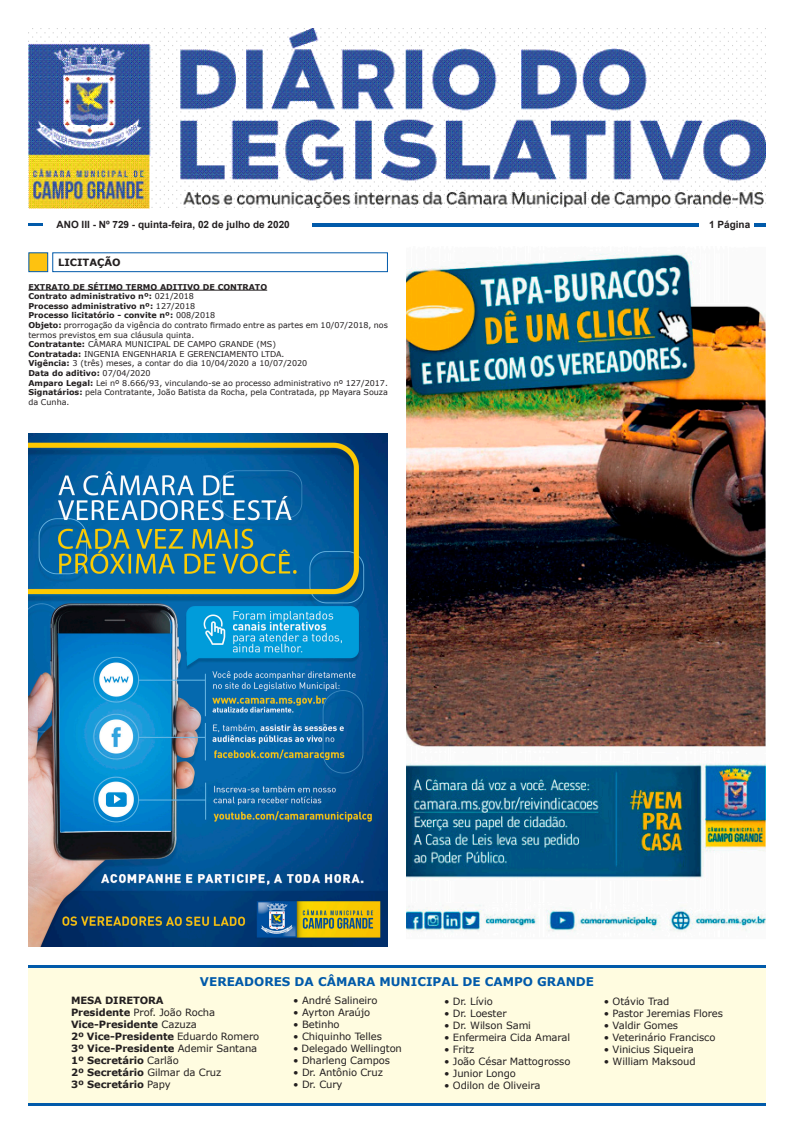
<style>
.page{position:relative;width:794px;height:1134px;background:#fff}
.page>*{position:absolute;margin:0;border:0;box-sizing:border-box;transform-origin:0 0}
.t1{font:700 12px "Verdana";color:#015aaa}
.t2{font:10px "Verdana";letter-spacing:-.01em;color:#231f20}
.Título_Seção{font:700 10px/12px "Verdana";letter-spacing:-.01em;color:#231f20}
.t3{font:700 10px "Arial";color:#231f20}
.t4{font:8px/9.6px "Verdana";color:#231f20}
.t5{font:700 8px "Verdana";color:#231f20}
.s1{font-weight:400}
.s2{font-weight:700}
</style>
<div class="page">
<div style="left:28px;top:965px;width:737px;height:138px;background:#fffce0"></div>
<hr style="left:28px;top:1103px;width:737px;height:3px;background:#015aaa">
<img style="left:28px;top:28px;width:737px;height:181px">
<hr style="left:28px;top:223px;width:14px;height:3px;background:#015aaa">
<hr style="left:312px;top:223px;width:386px;height:3px;background:#015aaa">
<svg style="left:754px;top:223px;width:11px;height:3px"></svg>
<hr style="left:28px;top:965px;width:737px;height:3px;background:#015aaa">
<div style="left:28px;top:252px;width:20px;height:20px;background:#fec210;border:1px solid #015aaa"></div>
<div style="left:52px;top:252px;width:336px;height:20px;background:#fff;border:1px solid #015aaa"></div>
<hr style="left:28px;top:290px;width:239px;height:1px;background:#231f20">
<img style="left:406px;top:253px;width:359px;height:680px">
<img style="left:28px;top:434px;width:360px;height:513px">
<p class="t3" style="left:57px;top:217px;width:235px">ANO III - Nº 729 - quinta-feira, 02 de julho de 2020</p>
<p class="t3" style="left:709px;top:217px;width:43px">1 Página</p>
<p class="Título_Seção" style="left:58px;top:256px;width:64px">LICITAÇÃO</p>
<p class="t5" style="left:28px;top:281px;width:240px">EXTRATO DE SÉTIMO TERMO ADITIVO DE CONTRATO</p>
<p class="t5" style="left:28px;top:291px;width:167px">Contrato administrativo nº: <span class="s1">021/2018</span></p>
<p class="t5" style="left:28px;top:300px;width:168px">Processo administrativo nº: <span class="s1">127/2018</span></p>
<p class="t5" style="left:28px;top:310px;width:188px">Processo licitatório - convite nº: <span class="s1">008/2018</span></p>
<p class="t4" style="left:28px;top:320px;width:361px"><span class="s2">Objeto:</span> prorrogação da vigência do contrato firmado entre as partes em 10/07/2018, nos termos previstos em sua cláusula quinta.</p>
<p class="t4" style="left:28px;top:339px;width:249px"><span class="s2">Contratante:</span> CÂMARA MUNICIPAL DE CAMPO GRANDE (MS)</p>
<p class="t4" style="left:28px;top:349px;width:258px"><span class="s2">Contratada:</span> INGENIA ENGENHARIA E GERENCIAMENTO LTDA.</p>
<p class="t4" style="left:28px;top:359px;width:280px"><span class="s2">Vigência:</span> 3 (três) meses, a contar do dia 10/04/2020 a 10/07/2020</p>
<p class="t5" style="left:28px;top:367px;width:124px">Data do aditivo: <span class="s1">07/04/2020</span></p>
<p class="t4" style="left:28px;top:378px;width:361px"><span class="s2">Amparo Legal:</span> Lei nº 8.666/93, vinculando-se ao processo administrativo nº 127/2017.</p>
<p class="t4" style="left:28px;top:387px;width:361px"><span class="s2">Signatários:</span> pela Contratante, João Batista da Rocha, pela Contratada, pp Mayara Souza da Cunha.</p>
<h1 class="t1" style="left:200px;top:973px;width:395px">VEREADORES DA CÂMARA MUNICIPAL DE CAMPO GRANDE</h1>
<p class="Título_Seção" style="left:71px;top:994px;width:190px">MESA DIRETORA<br>Presidente <span class="s1">Prof. João Rocha<br></span>Vice-Presidente <span class="s1">Cazuza<br></span>2º Vice-Presidente <span class="s1">Eduardo Romero<br></span>3º Vice-Presidente <span class="s1">Ademir Santana<br></span>1º Secretário <span class="s1">Carlão<br></span>2º Secretário <span class="s1">Gilmar da Cruz<br></span>3º Secretário <span class="s1">Papy</span></p>
<p class="t2" style="left:293px;top:994px;width:86px">• André Salineiro</p>
<p class="t2" style="left:444px;top:994px;width:50px">• Dr. Lívio</p>
<p class="t2" style="left:444px;top:1006px;width:64px">• Dr. Loester</p>
<p class="t2" style="left:444px;top:1018px;width:88px">• Dr. Wilson Sami</p>
<p class="t2" style="left:444px;top:1030px;width:128px">• Enfermeira Cida Amaral</p>
<p class="t2" style="left:444px;top:1042px;width:32px">• Fritz</p>
<p class="t2" style="left:444px;top:1054px;width:128px">• João César Mattogrosso</p>
<p class="t2" style="left:444px;top:1066px;width:73px">• Junior Longo</p>
<p class="t2" style="left:444px;top:1078px;width:98px">• Odilon de Oliveira</p>
<p class="t2" style="left:293px;top:1006px;width:78px">• Ayrton Araújo</p>
<p class="t2" style="left:293px;top:1018px;width:48px">• Betinho</p>
<p class="t2" style="left:293px;top:1030px;width:90px">• Chiquinho Telles</p>
<p class="t2" style="left:293px;top:1042px;width:110px">• Delegado Wellington</p>
<p class="t2" style="left:293px;top:1054px;width:98px">• Dharleng Campos</p>
<p class="t2" style="left:293px;top:1066px;width:91px">• Dr. Antônio Cruz</p>
<p class="t2" style="left:293px;top:1078px;width:51px">• Dr. Cury</p>
<p class="t2" style="left:604px;top:994px;width:67px">• Otávio Trad</p>
<p class="t2" style="left:604px;top:1006px;width:121px">• Pastor Jeremias Flores</p>
<p class="t2" style="left:604px;top:1018px;width:76px">• Valdir Gomes</p>
<p class="t2" style="left:604px;top:1030px;width:113px">• Veterinário Francisco</p>
<p class="t2" style="left:604px;top:1042px;width:91px">• Vinicius Siqueira</p>
<p class="t2" style="left:604px;top:1054px;width:93px">• William Maksoud</p>
</div>
